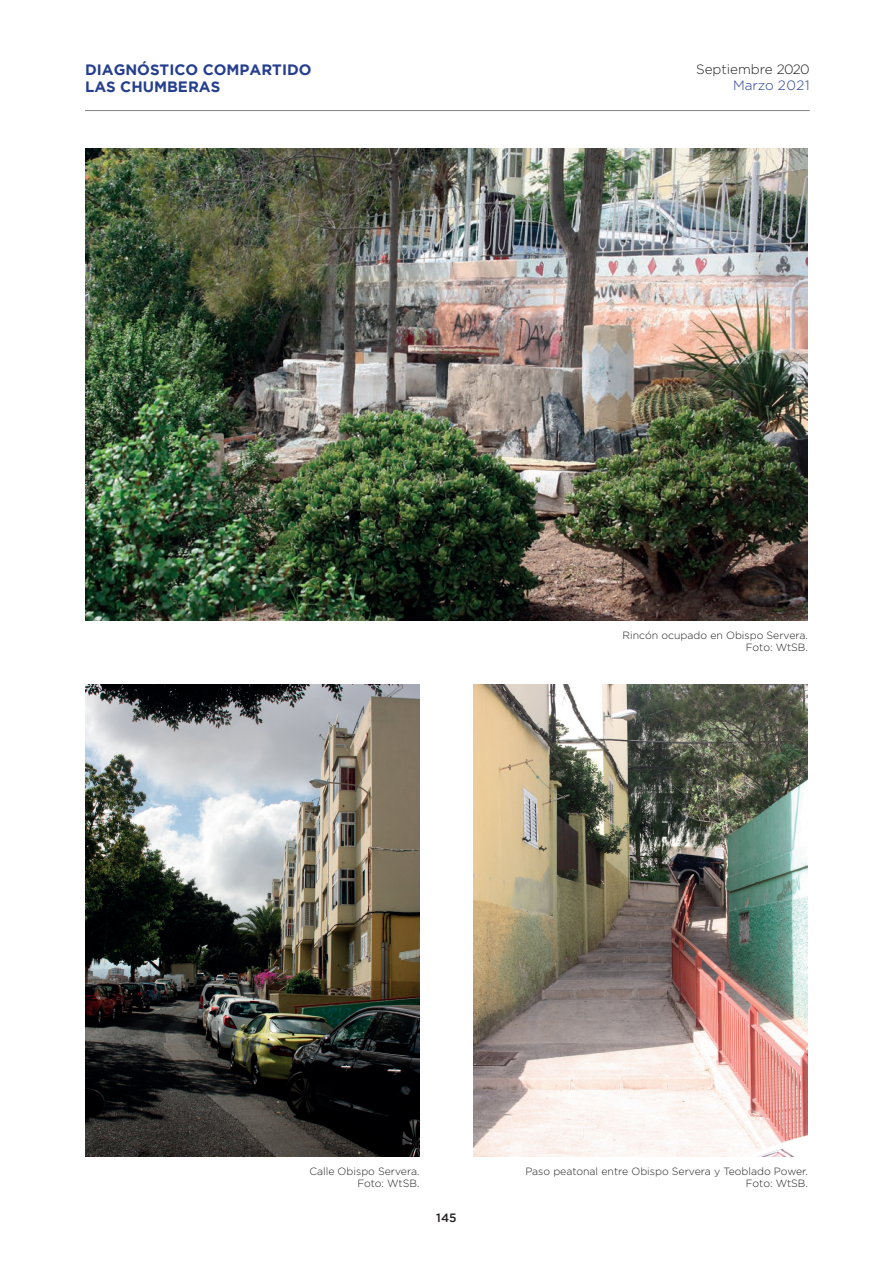
<style>
.page{position:relative;width:893px;height:1263px;background:#fff}
.page>*{position:absolute;margin:0;border:0;box-sizing:border-box;transform-origin:0 0}
.t1{font:700 15px/16.5px "Gotham";color:#253f8e}
.t2{font:300 13.5px "Gotham";color:#231f20}
.t3{font:300 13.5px "Gotham";color:#253f8e}
.t4{font:500 12px "Gotham";color:#231f20}
.t5{font:300 10.5px/12px "Gotham";color:#231f20;text-align:right}
</style>
<div class="page">
<hr style="left:85px;top:110px;width:725px;height:1px;background:#808285">
<img style="left:85px;top:685px;width:334px;height:472px">
<img style="left:473px;top:685px;width:335px;height:472px">
<img style="left:85px;top:149px;width:723px;height:472px">
<h1 class="t1" style="left:85px;top:61px;width:228px">DIAGNÓSTICO COMPARTIDO<br>LAS CHUMBERAS</h1>
<p class="t2" style="left:696px;top:62px;width:115px">Septiembre 2020</p>
<p class="t3" style="left:733px;top:78px;width:78px">Marzo 2021</p>
<p class="t5" style="left:622px;top:629px;width:187px">Rincón ocupado en Obispo Servera.<br>Foto: WtSB.</p>
<p class="t5" style="left:309px;top:1165px;width:112px">Calle Obispo Servera.<br>Foto: WtSB.</p>
<p class="t4" style="left:436px;top:1211px;width:22px">145</p>
<p class="t5" style="left:525px;top:1165px;width:284px">Paso peatonal entre Obispo Servera y Teoblado Power.<br>Foto: WtSB.</p>
</div>
